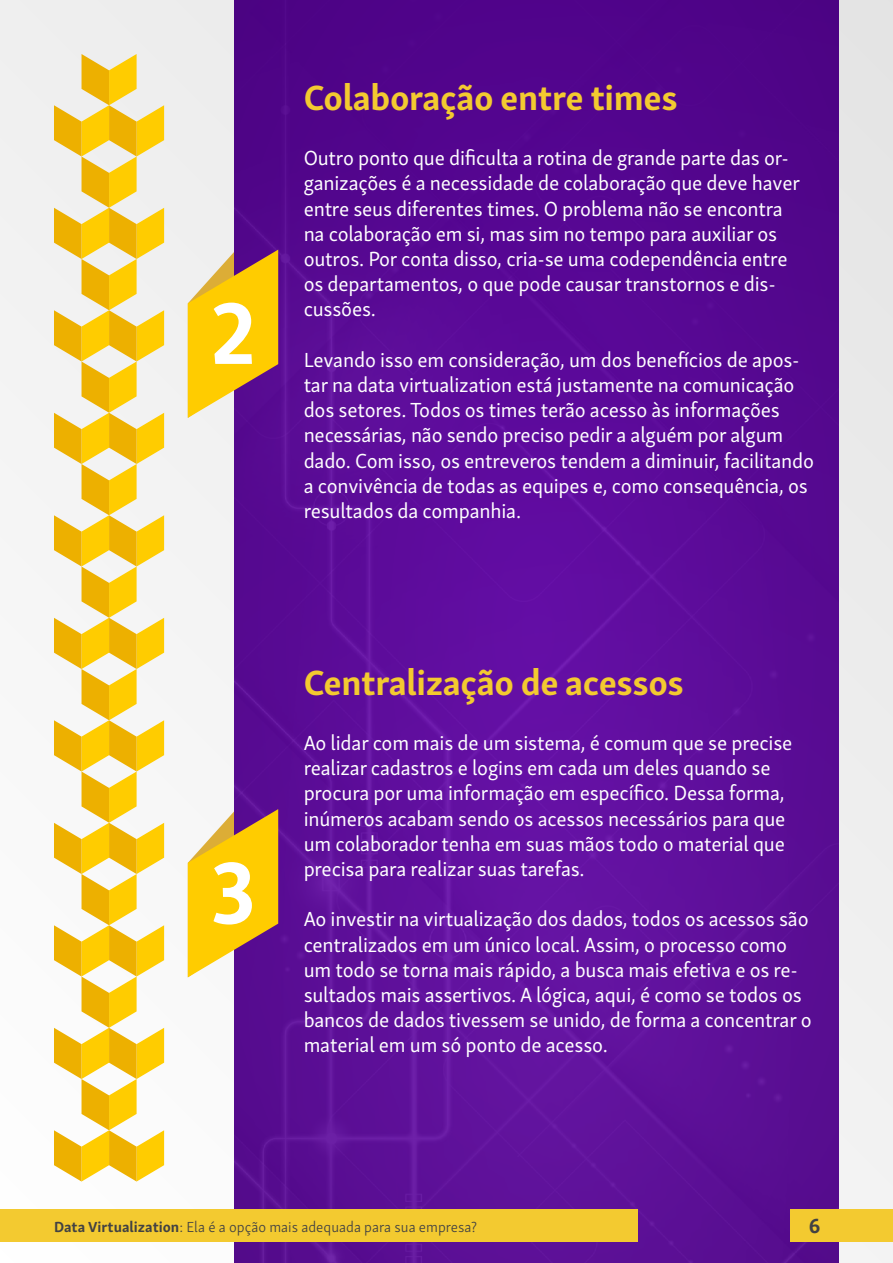
<style>
.page{position:relative;width:893px;height:1263px;background:#f2f2f2}
.page>*{position:absolute;margin:0;border:0;box-sizing:border-box;transform-origin:0 0}
.t1{font:700 90px "Skolar Sans Latn";color:#fff}
.t2{font:700 36px "Skolar Sans Latn";letter-spacing:-.01em;color:#f3ca30}
.t3{font:21px/25.2px "Skolar Sans Latn";letter-spacing:-.01em;color:#fff}
.t4{font:700 21px "Skolar Sans Latn";color:#424243}
.t5{font:300 15px "Skolar Sans Latn";color:#424243}
.s1{font-weight:700}
</style>
<div class="page">
<img style="left:234px;top:0;width:605px;height:1263px">
<svg style="left:188px;top:209px;width:90px;height:209px"></svg>
<svg style="left:188px;top:768px;width:90px;height:209px"></svg>
<svg style="left:54px;top:54px;width:110px;height:1127px"></svg>
<div style="left:0;top:1210px;width:637px;height:32px;background:#f3ca30"></div>
<div style="left:790px;top:1210px;width:103px;height:32px;background:#f3ca30"></div>
<h1 class="t1" style="left:210px;top:260px;width:48px">2</h1>
<h2 class="t2" style="left:304px;top:69px;width:376px">Colaboração entre times</h2>
<p class="t3" style="left:304px;top:144px;width:498px">Outro ponto que dificulta a rotina de grande parte das or&shy;ganizações é a necessidade de colaboração que deve haver entre seus diferentes times. O problema não se encontra na colaboração em si, mas sim no tempo para auxiliar os outros. Por conta disso, cria-se uma codependência entre os departamentos, o que pode causar transtornos e dis&shy;cussões.</p>
<p class="t3" style="left:304px;top:345px;width:512px">Levando isso em consideração, um dos benefícios de apos&shy;tar na data virtualization está justamente na comunicação dos setores. Todos os times terão acesso às informações necessárias, não sendo preciso pedir a alguém por algum dado. Com isso, os entreveros tendem a diminuir, facilitando a convivência de todas as equipes e, como consequência, os resultados da companhia.</p>
<h1 class="t1" style="left:210px;top:819px;width:48px">3</h1>
<h2 class="t2" style="left:304px;top:653px;width:382px">Centralização de acessos</h2>
<p class="t3" style="left:304px;top:728px;width:490px">Ao lidar com mais de um sistema, é comum que se precise realizar cadastros e logins em cada um deles quando se procura por uma informação em específico. Dessa forma, inúmeros acabam sendo os acessos necessários para que um colaborador tenha em suas mãos todo o material que precisa para realizar suas tarefas.</p>
<p class="t3" style="left:304px;top:905px;width:509px">Ao investir na virtualização dos dados, todos os acessos são centralizados em um único local. Assim, o processo como um todo se torna mais rápido, a busca mais efetiva e os re&shy;sultados mais assertivos. A lógica, aqui, é como se todos os bancos de dados tivessem se unido, de forma a concentrar o material em um só ponto de acesso.</p>
<p class="t5" style="left:54px;top:1215px;width:425px"><span class="s1">Data Virtualization</span>: Ela é a opção mais adequada para sua empresa?</p>
<p class="t4" style="left:809px;top:1209px;width:13px">6</p>
</div>
